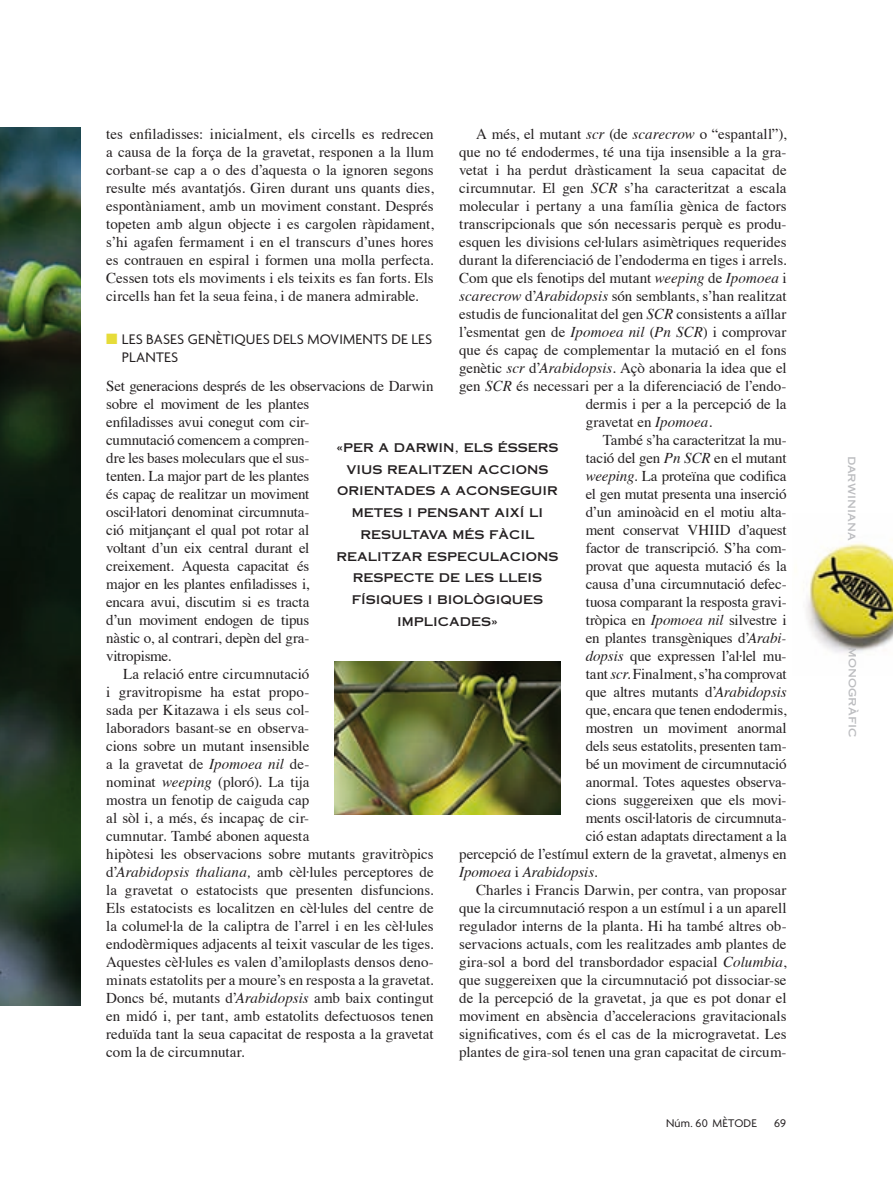
<style>
.page{position:relative;width:893px;height:1191px;background:#fff}
.page>*{position:absolute;margin:0;border:0;box-sizing:border-box;transform-origin:0 0}
.t1{font:15px/18px "Times";letter-spacing:-.005em;color:#231f20;text-align:justify}
.t2{font:15px/18px "Agenda";letter-spacing:.01em;color:#231f20}
.t3{font:italic 15px "Times";letter-spacing:-.005em;color:#231f20}
.t4{font:12px/21.8px "Copperplate Thirty One AB";color:#231f20;text-align:center}
.t5{font:12px "Copperplate Thirty One AB";letter-spacing:.005em;color:#bcbdc0}
.t6{font:12px "Agenda";letter-spacing:.025em;color:#231f20}
.s1{color:#e6dc39}
.s2{font-style:italic}
.s3{font-style:normal}
</style>
<div class="page">
<img style="left:806px;top:542px;width:87px;height:112px">
<img style="left:0;top:128px;width:81px;height:878px">
<img style="left:335px;top:661px;width:225px;height:153px">
<p class="t1" style="left:106px;top:126px;width:329px">tes enfiladisses: inicialment, els circells es redrecen a causa de la força de la gravetat, responen a la llum corbant-se cap a o des d’aquesta o la ignoren segons resulte més avantatjós. Giren durant uns quants dies, espontàniament, amb un moviment constant. Després topeten amb algun objecte i es cargolen ràpidament, s’hi agafen fermament i en el transcurs d’unes hores es contrauen en espiral i formen una molla perfecta.<br>Cessen tots els moviments i els teixits es fan forts. Els circells han fet la seua feina, i de manera admirable.</p>
<p class="t2" style="left:122px;top:332px;width:312px;text-indent:-16px"><span class="s1">■</span> LES BASES GENÈTIQUES DELS MOVIMENTS DE LES<br>PLANTES</p>
<p class="t1" style="left:106px;top:378px;width:329px">Set generacions després de les ob servacions de Darwin</p>
<p class="t1" style="left:106px;top:396px;width:205px">sobre el moviment de les plantes</p>
<p class="t1" style="left:106px;top:414px;width:205px">enfiladisses avui conegut com cir-</p>
<p class="t1" style="left:106px;top:432px;width:205px">cumnutació comencem a compren-</p>
<p class="t1" style="left:106px;top:450px;width:205px">dre les bases moleculars que el sus-</p>
<p class="t1" style="left:106px;top:468px;width:205px">tenten. La major part de les plantes</p>
<p class="t1" style="left:106px;top:486px;width:205px">és capaç de realitzar un moviment</p>
<p class="t1" style="left:106px;top:504px;width:205px">oscil·latori denominat circumnuta-</p>
<p class="t1" style="left:106px;top:522px;width:205px">ció mitjançant el qual pot rotar al</p>
<p class="t1" style="left:106px;top:540px;width:205px">voltant d’un eix central durant el</p>
<p class="t1" style="left:106px;top:558px;width:205px">creixement. Aquesta capacitat és</p>
<p class="t1" style="left:106px;top:576px;width:205px">major en les plantes enfiladisses i,</p>
<p class="t1" style="left:106px;top:594px;width:205px">encara avui, discutim si es tracta</p>
<p class="t1" style="left:106px;top:612px;width:205px">d’un moviment endogen de tipus</p>
<p class="t1" style="left:106px;top:630px;width:205px">nàstic o, al contrari, depèn del gra-</p>
<p class="t1" style="left:106px;top:648px;width:66px">vitropisme.</p>
<p class="t1" style="left:123px;top:666px;width:188px">La relació entre circumnutació</p>
<p class="t1" style="left:106px;top:684px;width:205px">i gravitropisme ha estat propo-</p>
<p class="t1" style="left:106px;top:702px;width:205px">sada per Kitazawa i els seus col-</p>
<p class="t1" style="left:106px;top:720px;width:204px">laboradors basant-se en observa-</p>
<p class="t1" style="left:106px;top:738px;width:205px">cions sobre un mutant insensible</p>
<p class="t1" style="left:106px;top:756px;width:205px">a la gravetat de <span class="s2">Ipomoea nil</span> de-</p>
<p class="t1" style="left:106px;top:774px;width:205px">nominat <span class="s2">weeping</span> (ploró). La tija</p>
<p class="t1" style="left:106px;top:792px;width:205px">mostra un fenotip de caiguda cap</p>
<p class="t1" style="left:106px;top:810px;width:205px">al sòl i, a més, és incapaç de cir-</p>
<p class="t1" style="left:106px;top:828px;width:205px">cumnutar. També abonen aquesta</p>
<p class="t1" style="left:106px;top:846px;width:329px">hipòtesi les observacions sobre mutants gravitròpics</p>
<p class="t1" style="left:106px;top:864px;width:329px">d’<span class="s2">Arabidopsis thaliana,</span> amb cèl·lules perceptores de</p>
<p class="t1" style="left:106px;top:882px;width:329px">la gravetat o estatocists que presenten disfuncions.</p>
<p class="t1" style="left:106px;top:900px;width:329px">Els estatocists es localitzen en cèl·lules del centre de</p>
<p class="t1" style="left:106px;top:918px;width:329px">la columel·la de la caliptra de l’arrel i en les cèl·lules</p>
<p class="t1" style="left:106px;top:936px;width:329px">endodèrmiques adjacents al teixit vascular de les tiges.</p>
<p class="t1" style="left:106px;top:954px;width:329px">Aquestes cèl·lules es valen d’amiloplasts densos deno-</p>
<p class="t1" style="left:106px;top:972px;width:329px">minats estatolits per a moure’s en resposta a la gravetat.</p>
<p class="t1" style="left:106px;top:990px;width:329px">Doncs bé, mutants d’<span class="s2">Arabidopsis</span> amb baix contingut</p>
<p class="t1" style="left:106px;top:1008px;width:329px">en midó i, per tant, amb estatolits defectuosos tenen</p>
<p class="t1" style="left:106px;top:1026px;width:329px">reduïda tant la seua capacitat de resposta a la gravetat</p>
<p class="t1" style="left:106px;top:1044px;width:140px">com la de circumnutar.</p>
<p class="t1" style="left:476px;top:126px;width:312px">A més, el mutant <span class="s2">scr</span> (de <span class="s2">scarecrow</span> o “espantall”),</p>
<p class="t1" style="left:459px;top:144px;width:329px">que no té endodermes, té una tija insensible a la gra-</p>
<p class="t1" style="left:459px;top:162px;width:329px">vetat i ha perdut dràsticament la seua capacitat de</p>
<p class="t1" style="left:459px;top:180px;width:329px">circumnutar. El gen <span class="s2">SCR</span> s’ha caracteritzat a escala</p>
<p class="t1" style="left:459px;top:198px;width:329px">molecular i pertany a una família gènica de factors</p>
<p class="t1" style="left:459px;top:216px;width:329px">transcripcionals que són necessaris perquè es produ-</p>
<p class="t1" style="left:459px;top:234px;width:329px">esquen les divisions cel·lulars asimètriques requerides</p>
<p class="t1" style="left:459px;top:252px;width:329px">durant la diferenciació de l’endoderma en tiges i arrels.</p>
<p class="t1" style="left:459px;top:270px;width:329px">Com que els fenotips del mutant <span class="s2">weeping</span> de <span class="s2">Ipomoea</span> i</p>
<p class="t1" style="left:459px;top:288px;width:329px"><span class="s2">scarecrow</span> d’<span class="s2">Arabidopsis</span> són semblants, s’han realitzat</p>
<p class="t1" style="left:459px;top:306px;width:329px">estudis de funcionalitat del gen <span class="s2">SCR</span> consistents a aïllar</p>
<p class="t1" style="left:459px;top:324px;width:329px">l’esmentat gen de <span class="s2">Ipomoea nil</span> (<span class="s2">Pn SCR</span>) i comprovar</p>
<p class="t1" style="left:459px;top:342px;width:329px">que és capaç de complementar la mutació en el fons</p>
<p class="t1" style="left:459px;top:360px;width:329px">genètic <span class="s2">scr</span> d’<span class="s2">Arabidopsis.</span> Açò abonaria la idea que el</p>
<p class="t1" style="left:459px;top:378px;width:329px">gen <span class="s2">SCR</span> és necessari per a la diferenciació de l’endo-</p>
<p class="t1" style="left:586px;top:396px;width:202px">dermis i per a la percepció de la</p>
<p class="t1" style="left:586px;top:414px;width:128px">gravetat en <span class="s2">Ipomoea.</span></p>
<p class="t1" style="left:603px;top:432px;width:185px">També s’ha caracteritzat la mu-</p>
<p class="t1" style="left:586px;top:450px;width:202px">tació del gen <span class="s2">Pn SCR</span> en el mutant</p>
<p class="t1" style="left:586px;top:468px;width:202px"><span class="s2">weeping.</span> La proteïna que codifica</p>
<p class="t1" style="left:586px;top:486px;width:202px">el gen mutat presenta una inserció</p>
<p class="t1" style="left:586px;top:504px;width:202px">d’un aminoàcid en el motiu alta-</p>
<p class="t1" style="left:586px;top:522px;width:202px">ment conservat VHIID d’aquest</p>
<p class="t1" style="left:586px;top:540px;width:202px">factor de transcripció. S’ha com-</p>
<p class="t1" style="left:586px;top:558px;width:202px">provat que aquesta mutació és la</p>
<p class="t1" style="left:586px;top:576px;width:202px">causa d’una circumnutació defec-</p>
<p class="t1" style="left:586px;top:594px;width:202px">tuosa comparant la resposta gravi-</p>
<p class="t1" style="left:586px;top:612px;width:202px">tròpica en <span class="s2">Ipomoea nil</span> silvestre i</p>
<p class="t1" style="left:586px;top:630px;width:202px">en plantes transgèniques d’<span class="s2">Arabi-</span></p>
<p class="t1" style="left:586px;top:648px;width:202px"><span class="s2">dopsis</span> que expressen l’al·lel mu-</p>
<p class="t1" style="left:586px;top:666px;width:202px">tant <span class="s2">scr</span>. Finalment, s’ha comprovat</p>
<p class="t1" style="left:586px;top:684px;width:202px">que altres mutants d’<span class="s2">Arabidopsis</span></p>
<p class="t1" style="left:586px;top:702px;width:202px">que, encara que tenen endodermis,</p>
<p class="t1" style="left:586px;top:720px;width:202px">mostren un moviment anormal</p>
<p class="t1" style="left:586px;top:738px;width:203px">dels seus estatolits, presenten tam-</p>
<p class="t1" style="left:586px;top:756px;width:202px">bé un moviment de circumnutació</p>
<p class="t1" style="left:586px;top:774px;width:202px">anormal. Totes aquestes observa-</p>
<p class="t1" style="left:586px;top:792px;width:202px">cions suggereixen que els movi-</p>
<p class="t1" style="left:586px;top:810px;width:202px">ments oscil·latoris de circumnuta-</p>
<p class="t1" style="left:586px;top:828px;width:203px">ció estan adaptats directament a la</p>
<p class="t1" style="left:459px;top:846px;width:329px">percepció de l’estímul extern de la gravetat, almenys en</p>
<p class="t3" style="left:459px;top:866px;width:140px">Ipomoea <span class="s3">i</span> Arabidopsis.</p>
<p class="t1" style="left:476px;top:882px;width:312px">Charles i Francis Darwin, per contra, van proposar</p>
<p class="t1" style="left:459px;top:900px;width:329px">que la circumnutació respon a un estímul i a un aparell</p>
<p class="t1" style="left:459px;top:918px;width:329px">regulador interns de la planta. Hi ha també altres ob-</p>
<p class="t1" style="left:459px;top:936px;width:329px">servacions actuals, com les realitzades amb plantes de</p>
<p class="t1" style="left:459px;top:954px;width:329px">gira-sol a bord del transbordador espacial <span class="s2">Columbia</span>,</p>
<p class="t1" style="left:459px;top:972px;width:329px">que suggereixen que la circumnutació pot dissociar-se</p>
<p class="t1" style="left:459px;top:990px;width:329px">de la percepció de la gravetat, ja que es pot donar el</p>
<p class="t1" style="left:459px;top:1008px;width:329px">moviment en absència d’acceleracions gravitacionals</p>
<p class="t1" style="left:459px;top:1026px;width:329px">significatives, com és el cas de la microgravetat. Les</p>
<p class="t1" style="left:459px;top:1044px;width:329px">plantes de gira-sol tenen una gran capacitat de circum-</p>
<p class="t4" style="left:337px;top:437px;width:223px">«PER A DARWIN, ELS ÉSSERS<br>VIUS REALITZEN ACCIONS<br>ORIENTADES A ACONSEGUIR<br>METES I PENSANT AIXÍ LI<br>RESULTAVA MÉS FÀCIL<br>REALITZAR ESPECULACIONS<br>RESPECTE DE LES LLEIS<br>FÍSIQUES I BIOLÒGIQUES<br>IMPLICADES»</p>
<p class="t6" style="left:666px;top:1118px;width:92px">Núm. 60 MÈTODE</p>
<p class="t6" style="left:774px;top:1118px;width:13px">69</p>
<p class="t5" style="left:859px;top:455px;width:86px;rotate:90deg">darwiniana</p>
<p class="t5" style="left:860px;top:647px;width:92px;rotate:90deg">monogràfic</p>
</div>
